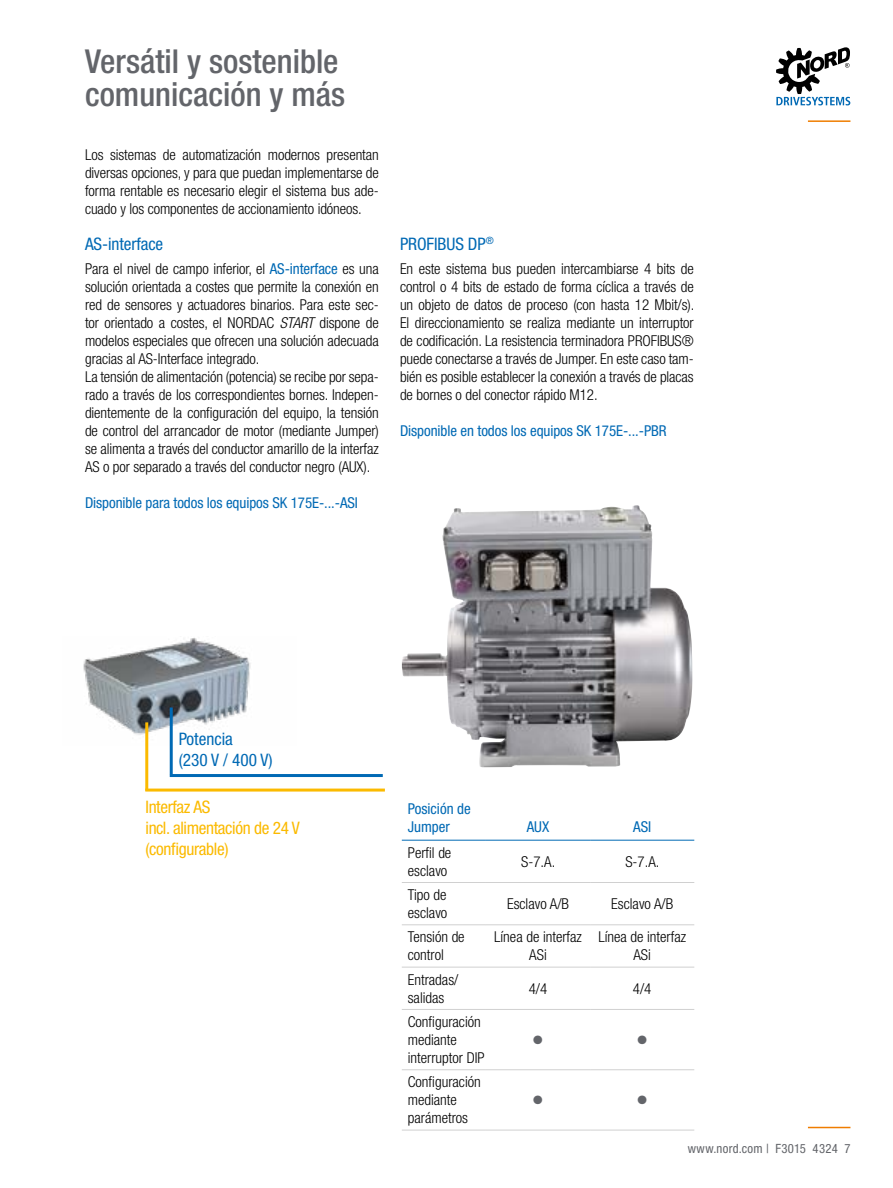
<style>
.page{position:relative;width:893px;height:1188px;background:#fff}
.page>*{position:absolute;margin:0;border:0;box-sizing:border-box;transform-origin:0 0}
.t1{font:500 condensed 33px/33px "Helvetica Neue LT Pro";color:#63656a}
.t2{font:condensed 17.25px/20.7px "Helvetica Neue LT Pro";letter-spacing:-.02em;color:#fbba00}
.t3{font:condensed 17.25px/20.7px "Helvetica Neue LT Pro";letter-spacing:-.005em;color:#0069b4}
.t4{font:300 condensed 15px/18px "Helvetica Neue LT Pro";letter-spacing:-.005em;color:#000}
.t5{font:condensed 15px/18px "Helvetica Neue LT Pro";letter-spacing:-.005em;color:#0069b4}
.t6{font:condensed 12.75px "Helvetica Neue LT Pro";letter-spacing:.02em;color:#63656a}
.t7{font:12px "Zapf Dingbats Std";color:#63656a}
.s1{font-weight:400;color:#0069b4}
.s2{font-style:italic}
</style>
<div class="page">
<hr style="left:808px;top:1127px;width:42px;height:1px;background:#ef7d00">
<hr style="left:808px;top:120px;width:42px;height:2px;background:#ef7d00">
<svg style="left:776px;top:47px;width:74px;height:58px"></svg>
<img style="left:83px;top:638px;width:168px;height:107px">
<hr style="left:170px;top:708px;width:3px;height:66px;background:#0069b4">
<hr style="left:170px;top:774px;width:213px;height:3px;background:#0069b4">
<hr style="left:145px;top:722px;width:3px;height:69px;background:#fbba00">
<hr style="left:145px;top:789px;width:240px;height:3px;background:#fbba00">
<hr style="left:402px;top:882px;width:84px;height:1px;background:#d0d0d0">
<hr style="left:486px;top:882px;width:104px;height:1px;background:#d0d0d0">
<hr style="left:590px;top:882px;width:104px;height:1px;background:#d0d0d0">
<hr style="left:402px;top:924px;width:84px;height:1px;background:#d0d0d0">
<hr style="left:486px;top:924px;width:104px;height:1px;background:#d0d0d0">
<hr style="left:590px;top:924px;width:104px;height:1px;background:#d0d0d0">
<hr style="left:402px;top:967px;width:84px;height:1px;background:#d0d0d0">
<hr style="left:486px;top:967px;width:104px;height:1px;background:#d0d0d0">
<hr style="left:590px;top:967px;width:104px;height:1px;background:#d0d0d0">
<hr style="left:402px;top:1009px;width:84px;height:1px;background:#d0d0d0">
<hr style="left:486px;top:1009px;width:104px;height:1px;background:#d0d0d0">
<hr style="left:590px;top:1009px;width:104px;height:1px;background:#d0d0d0">
<hr style="left:402px;top:1069px;width:84px;height:1px;background:#d0d0d0">
<hr style="left:486px;top:1069px;width:104px;height:1px;background:#d0d0d0">
<hr style="left:590px;top:1069px;width:104px;height:1px;background:#d0d0d0">
<hr style="left:402px;top:1130px;width:84px;height:1px;background:#d0d0d0">
<hr style="left:486px;top:1130px;width:104px;height:1px;background:#d0d0d0">
<hr style="left:590px;top:1130px;width:104px;height:1px;background:#d0d0d0">
<hr style="left:402px;top:840px;width:84px;height:1px;background:#0069b4">
<hr style="left:486px;top:840px;width:104px;height:1px;background:#0069b4">
<hr style="left:590px;top:840px;width:104px;height:1px;background:#0069b4">
<img style="left:402px;top:505px;width:291px;height:262px">
<h1 class="t1" style="left:85px;top:44px;width:262px">Versátil y sostenible comunicación y más</h1>
<p class="t4" style="left:85px;top:145px;width:295px;text-align:justify">Los sistemas de automatización modernos presentan diversas opciones, y para que puedan implementarse de forma rentable es necesario elegir el sistema bus ade&shy;cuado y los componentes de accionamiento idóneos.</p>
<p class="t3" style="left:85px;top:233px;width:80px">AS‑interface</p>
<p class="t4" style="left:85px;top:259px;width:295px">Para el nivel de campo inferior, el <span class="s1">AS‑interface</span> es una solución orientada a costes que permite la conexión en red de sensores y actuadores binarios. Para este sec&shy;tor orientado a costes, el NORDAC <span class="s2">START</span> dispone de modelos especiales que ofrecen una solución adecuada gracias al AS-Interface integrado.<br>La tensión de alimentación (potencia) se recibe por sepa&shy;rado a través de los correspondientes bornes. Indepen&shy;dientemente de la configuración del equipo, la tensión de control del arrancador de motor (mediante Jumper) se alimenta a través del conductor amarillo de la interfaz AS o por separado a través del conductor negro (AUX).</p>
<p class="t5" style="left:85px;top:493px;width:274px">Disponible para todos los equipos SK 175E-...-ASI</p>
<p class="t3" style="left:400px;top:233px;width:95px">PROFIBUS DP<sup>®</sup></p>
<p class="t4" style="left:400px;top:259px;width:296px;text-align:justify">En este sistema bus pueden intercambiarse 4 bits de control o 4 bits de estado de forma cíclica a través de un objeto de datos de proceso (con hasta 12 Mbit/s).<br>El direccionamiento se realiza mediante un interruptor de codificación. La resistencia terminadora PROFIBUS® puede conectarse a través de Jumper. En este caso tam&shy;bién es posible establecer la conexión a través de placas de bornes o del conector rápido M12.</p>
<p class="t5" style="left:400px;top:421px;width:268px">Disponible en todos los equipos SK 175E-...-PBR</p>
<p class="t3" style="left:179px;top:729px;width:96px">Potencia<br>(230 V / 400 V)</p>
<p class="t2" style="left:145px;top:797px;width:156px">Interfaz AS<br>incl. alimentación de 24 V (configurable)</p>
<p class="t5" style="left:408px;top:799px;width:65px">Posición de<br>Jumper</p>
<p class="t5" style="left:527px;top:817px;width:24px">AUX</p>
<p class="t5" style="left:633px;top:817px;width:20px">ASI</p>
<p class="t4" style="left:408px;top:843px;width:45px">Perfil de esclavo</p>
<p class="t4" style="left:521px;top:852px;width:36px">S-7.A.</p>
<p class="t4" style="left:625px;top:852px;width:36px">S-7.A.</p>
<p class="t4" style="left:408px;top:886px;width:41px">Tipo de esclavo</p>
<p class="t4" style="left:507px;top:895px;width:63px">Esclavo A/B</p>
<p class="t4" style="left:611px;top:895px;width:63px">Esclavo A/B</p>
<p class="t4" style="left:408px;top:928px;width:58px">Tensión de control</p>
<p class="t4" style="left:494px;top:928px;width:89px;text-align:center">Línea de interfaz<br>ASi</p>
<p class="t4" style="left:598px;top:928px;width:89px;text-align:center">Línea de interfaz<br>ASi</p>
<p class="t4" style="left:408px;top:970px;width:52px">Entradas/ salidas</p>
<p class="t4" style="left:529px;top:979px;width:20px">4/4</p>
<p class="t4" style="left:633px;top:979px;width:20px">4/4</p>
<p class="t4" style="left:408px;top:1013px;width:78px">Configuración mediante interruptor DIP</p>
<p class="t7" style="left:533px;top:1034px;width:11px">●</p>
<p class="t7" style="left:637px;top:1034px;width:11px">●</p>
<p class="t4" style="left:408px;top:1073px;width:75px">Configuración mediante parámetros</p>
<p class="t7" style="left:533px;top:1094px;width:11px">●</p>
<p class="t7" style="left:637px;top:1094px;width:11px">●</p>
<p class="t6" style="left:688px;top:1141px;width:164px">www.nord.com | F3015 4324 7</p>
</div>
